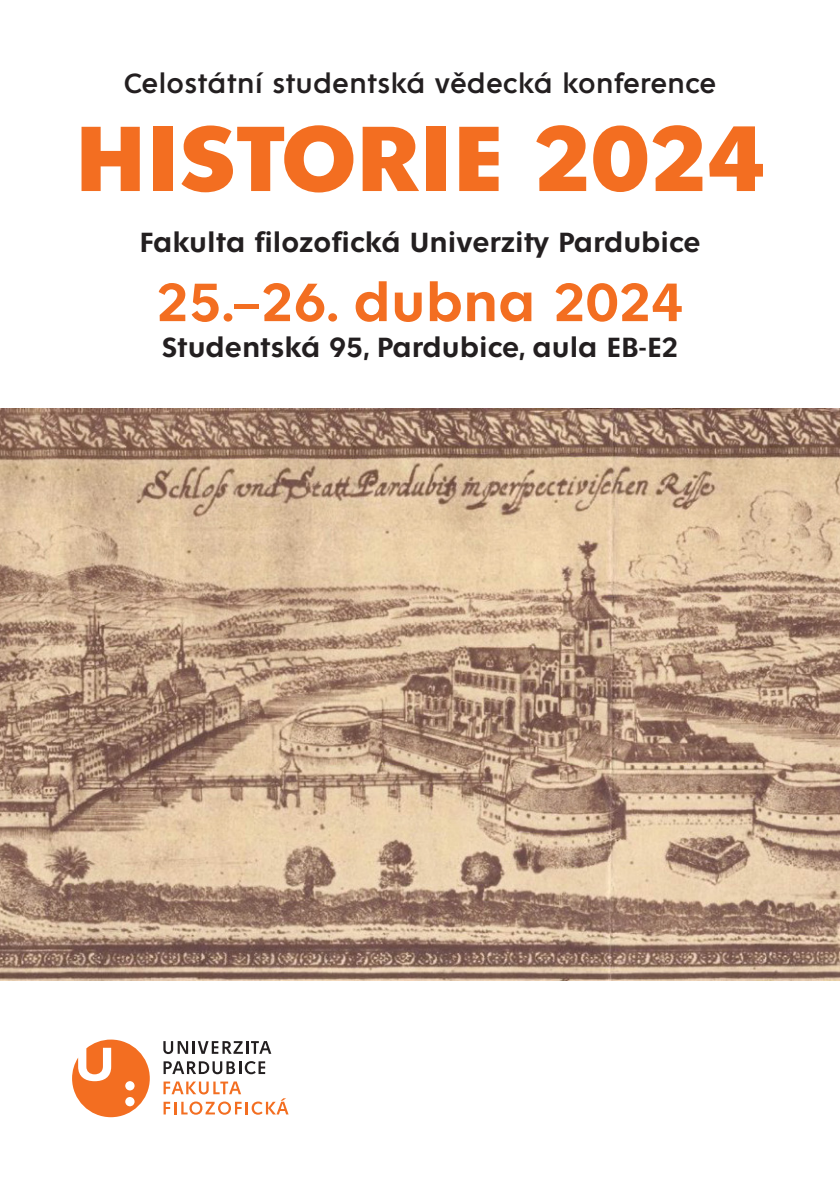
<style>
.page{position:relative;width:840px;height:1191px;background:#fff}
.page>*{position:absolute;margin:0;border:0;box-sizing:border-box;transform-origin:0 0}
.t1{font:700 100px "Fenomen Sans";color:#f36e21}
.t2{font:600 58px "Fenomen Sans";color:#f36e21}
.t3{font:600 30px "Fenomen Sans";color:#231f20}
.t4{font:30px "Fenomen Sans";color:#231f20}
</style>
<div class="page">
<img style="left:0;top:408px;width:839px;height:573px">
<svg style="left:72px;top:1039px;width:78px;height:78px"></svg>
<svg style="left:163px;top:1041px;width:108px;height:13px"></svg>
<svg style="left:163px;top:1061px;width:102px;height:13px"></svg>
<svg style="left:163px;top:1081px;width:125px;height:33px"></svg>
<p class="t4" style="left:124px;top:67px;width:593px">Celostátní studentská vědecká konference</p>
<p class="t1" style="left:75px;top:105px;width:691px">HISTORIE 2024</p>
<p class="t3" style="left:139px;top:226px;width:562px">Fakulta filozofická Univerzity Pardubice</p>
<p class="t2" style="left:156px;top:272px;width:529px">25.–26. dubna 2024</p>
<p class="t3" style="left:161px;top:332px;width:518px">Studentská 95, Pardubice, aula EB-E2</p>
</div>
